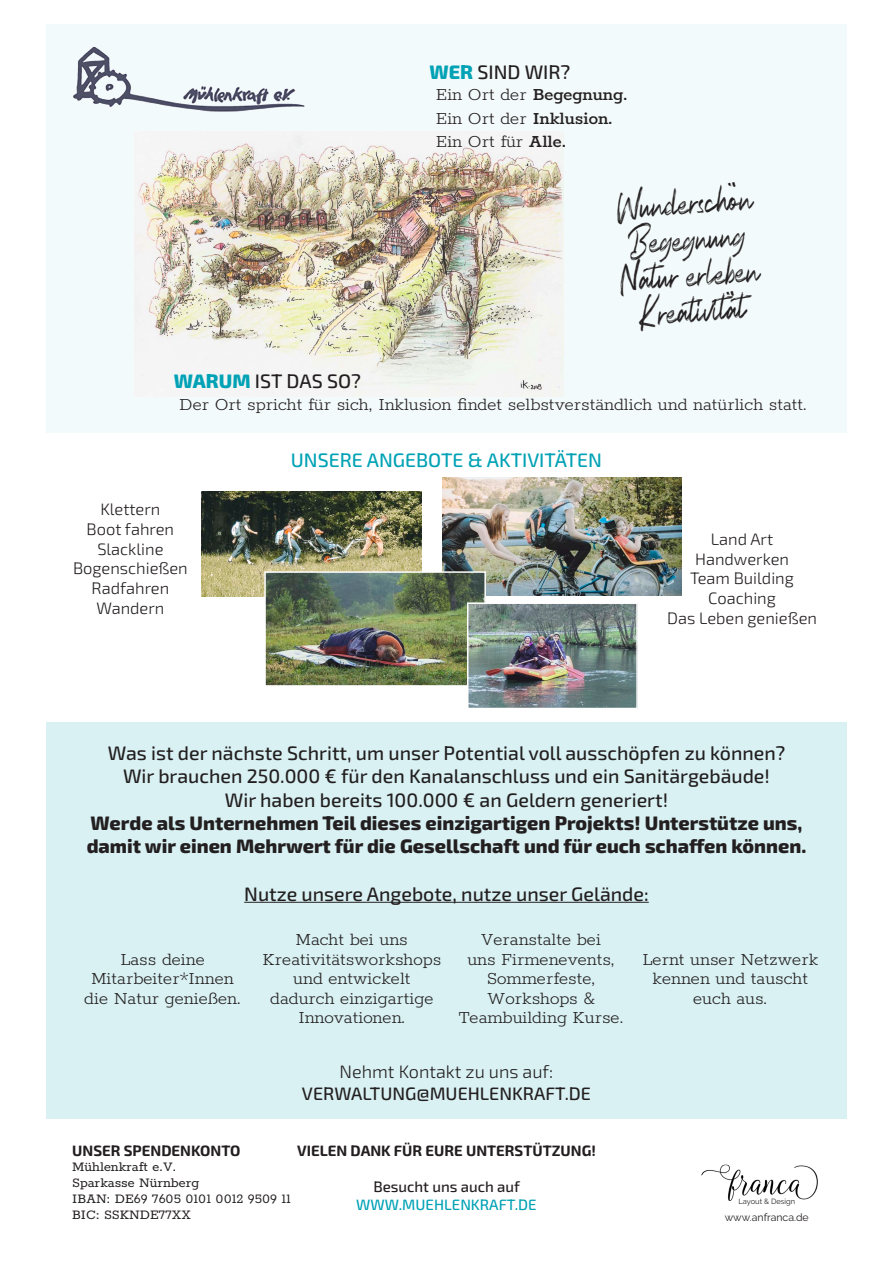
<style>
.page{position:relative;width:893px;height:1263px;background:#fff}
.page>*{position:absolute;margin:0;border:0;box-sizing:border-box;transform-origin:0 0}
.t1{font:31.5px "Whisper Nature";color:#231f20}
.t2{font:300 19.5px/19.5px "Rokkitt";color:#231f20;text-align:center}
.t3{font:500 19.5px "Exo 2";color:#231f20}
.t4{font:800 19.5px "Exo 2";color:#231f20}
.t5{font:500 19.5px "Rokkitt";color:#231f20}
.t6{font:500 19.5px "Exo 2";color:#01a2b5}
.t7{font:500 18px "Exo 2";color:#231f20}
.t8{font:300 18px "Exo 2";color:#231f20}
.t9{font:300 16.5px "Exo 2";color:#231f20}
.t10{font:15px "Rokkitt";color:#231f20}
.t11{font:700 15px "Exo 2";color:#231f20}
.t12{font:500 15px "Exo 2";color:#01a2b5}
.t13{font:500 15px "Exo 2";color:#231f20}
.t14{font:10.5px "Raleway";color:#231f20}
.t15{font:7.5px "Raleway";color:#231f20}
.s1{font-weight:800;color:#01a2b5}
.s2{font-weight:300}
.s3{font-weight:500}
</style>
<div class="page">
<div style="left:46px;top:24px;width:801px;height:409px;background:#f3fafb"></div>
<div style="left:46px;top:722px;width:801px;height:396px;background:#d9f1f3"></div>
<hr style="left:244px;top:902px;width:405px;height:1px;background:#231f20">
<img style="left:135px;top:136px;width:429px;height:261px">
<img style="left:73px;top:46px;width:232px;height:66px">
<img style="left:201px;top:491px;width:220px;height:105px">
<img style="left:443px;top:477px;width:239px;height:119px">
<img style="left:267px;top:574px;width:216px;height:110px">
<div style="left:264px;top:571px;width:222px;height:116px;border:2px solid #fff"></div>
<img style="left:470px;top:605px;width:165px;height:101px">
<div style="left:467px;top:602px;width:171px;height:107px;border:2px solid #fff"></div>
<img style="left:701px;top:1164px;width:117px;height:37px">
<p class="t3" style="left:429px;top:59px;width:143px"><span class="s1">WER</span> SIND WIR?</p>
<p class="t5" style="left:436px;top:81px;width:194px"><span class="s2">Ein Ort der</span> Begegnung.</p>
<p class="t5" style="left:436px;top:104px;width:179px"><span class="s2">Ein Ort der</span> Inklusion.</p>
<p class="t2" style="left:436px;top:130px;width:132px">Ein Ort für <span class="s3">Alle.</span></p>
<p class="t3" style="left:174px;top:368px;width:189px"><span class="s1">WARUM</span> IST DAS SO?</p>
<p class="t1" style="left:615px;top:187px;width:137px;rotate:-4deg">Wunderschön</p>
<p class="t1" style="left:626px;top:222px;width:118px;rotate:-4deg">Begegnung</p>
<p class="t1" style="left:618px;top:259px;width:140px;rotate:-4deg">Natur erleben</p>
<p class="t1" style="left:637px;top:294px;width:108px;rotate:-4deg">Kreativität</p>
<p class="t2" style="left:179px;top:393px;width:629px">Der Ort spricht für sich, Inklusion findet selbstverständlich und natürlich statt.</p>
<p class="t9" style="left:100px;top:498px;width:62px">Klettern</p>
<p class="t9" style="left:87px;top:517px;width:89px">Boot fahren</p>
<p class="t9" style="left:97px;top:537px;width:68px">Slackline</p>
<p class="t9" style="left:73px;top:557px;width:116px">Bogenschießen</p>
<p class="t9" style="left:92px;top:577px;width:79px">Radfahren</p>
<p class="t9" style="left:96px;top:597px;width:70px">Wandern</p>
<p class="t6" style="left:291px;top:446px;width:313px">UNSERE ANGEBOTE &amp; AKTIVITÄTEN</p>
<p class="t9" style="left:711px;top:527px;width:64px">Land Art</p>
<p class="t9" style="left:695px;top:547px;width:95px">Handwerken</p>
<p class="t9" style="left:690px;top:567px;width:105px">Team Building</p>
<p class="t9" style="left:708px;top:587px;width:69px">Coaching</p>
<p class="t9" style="left:667px;top:607px;width:151px">Das Leben genießen</p>
<p class="t3" style="left:108px;top:739px;width:679px">Was ist der nächste Schritt, um unser Potential voll ausschöpfen zu können?</p>
<p class="t3" style="left:123px;top:763px;width:648px">Wir brauchen 250.000 € für den Kanalanschluss und ein Sanitärgebäude!</p>
<p class="t3" style="left:225px;top:786px;width:445px">Wir haben bereits 100.000 € an Geldern generiert!</p>
<p class="t4" style="left:91px;top:809px;width:713px">Werde als Unternehmen Teil dieses einzigartigen Projekts! Unterstütze uns,</p>
<p class="t4" style="left:87px;top:833px;width:721px">damit wir einen Mehrwert für die Gesellschaft und für euch schaffen können.</p>
<p class="t3" style="left:244px;top:880px;width:406px">Nutze unsere Angebote, nutze unser Gelände:</p>
<p class="t2" style="left:92px;top:948px;width:144px">Lass deine<br>Mitarbeiter*Innen</p>
<p class="t2" style="left:84px;top:987px;width:158px">die Natur genießen.</p>
<p class="t2" style="left:263px;top:928px;width:180px">Macht bei uns<br>Kreativitätsworkshops und entwickelt dadurch einzigartige<br>Innovationen.</p>
<p class="t2" style="left:459px;top:928px;width:166px">Veranstalte bei<br>uns Firmenevents,<br>Sommerfeste,<br>Workshops &amp;<br>Teambuilding Kurse.</p>
<p class="t8" style="left:340px;top:1059px;width:215px">Nehmt Kontakt zu uns auf:</p>
<p class="t7" style="left:302px;top:1081px;width:291px">VERWALTUNG@MUEHLENKRAFT.DE</p>
<p class="t11" style="left:297px;top:1140px;width:300px">VIELEN DANK FÜR EURE UNTERSTÜTZUNG!</p>
<p class="t13" style="left:373px;top:1176px;width:148px">Besucht uns auch auf</p>
<p class="t12" style="left:356px;top:1194px;width:182px">WWW.MUEHLENKRAFT.DE</p>
<p class="t11" style="left:72px;top:1140px;width:170px">UNSER SPENDENKONTO</p>
<p class="t10" style="left:72px;top:1157px;width:105px">Mühlenkraft e.V.</p>
<p class="t10" style="left:72px;top:1173px;width:128px">Sparkasse Nürnberg</p>
<p class="t10" style="left:72px;top:1188px;width:220px">IBAN: DE69 7605 0101 0012 9509 11</p>
<p class="t10" style="left:72px;top:1204px;width:120px">BIC: SSKNDE77XX</p>
<p class="t2" style="left:642px;top:948px;width:177px">Lernt unser Netzwerk kennen und tauscht euch aus.</p>
<p class="t15" style="left:738px;top:1197px;width:58px">Layout &amp; Design</p>
<p class="t14" style="left:725px;top:1211px;width:85px">www.anfranca.de</p>
</div>
